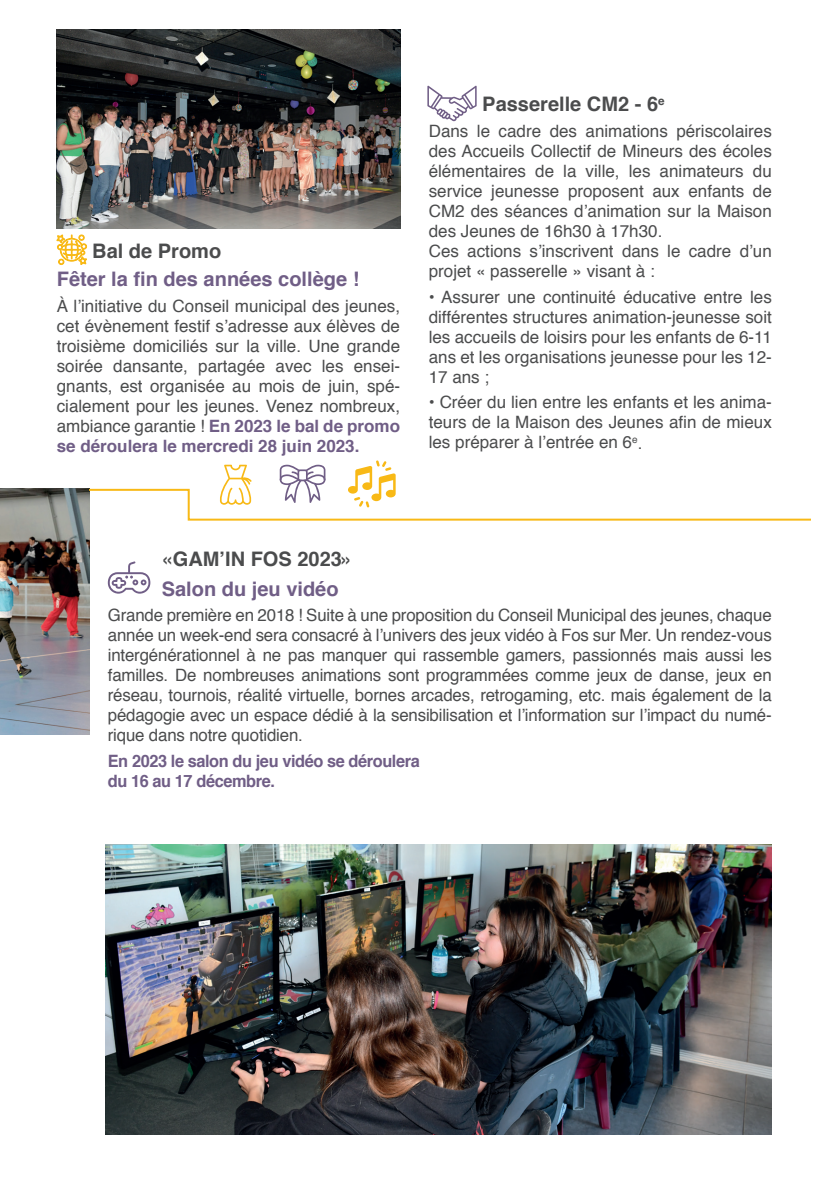
<style>
.page{position:relative;width:840px;height:1191px;background:#fff}
.page>*{position:absolute;margin:0;border:0;box-sizing:border-box;transform-origin:0 0}
.t1{font:700 20px "Helvetica";color:#705e86}
.t2{font:700 20px "Helvetica";color:#4b4c4d}
.t3{font:17px/20px "Helvetica";color:#4b4c4d;text-align:justify}
.t4{font:700 17px/20px "Helvetica";letter-spacing:-.025em;color:#705e86;scale:.96 1}
.s1{font-weight:700;color:#705e86}
</style>
<div class="page">
<img style="left:105px;top:845px;width:666px;height:289px">
<img style="left:57px;top:29px;width:343px;height:200px">
<svg style="left:108px;top:561px;width:42px;height:32px"></svg>
<img style="left:0;top:488px;width:89px;height:247px">
<svg style="left:87px;top:460px;width:724px;height:61px"></svg>
<svg style="left:56px;top:234px;width:31px;height:31px"></svg>
<svg style="left:427px;top:86px;width:49px;height:36px"></svg>
<p class="t2" style="left:92px;top:235px;width:130px">Bal de Promo</p>
<p class="t1" style="left:57px;top:263px;width:304px">Fêter la fin des années collège !</p>
<p class="t3" style="left:57px;top:296px;width:345px">À l’initiative du Conseil municipal des jeunes, cet évènement festif s’adresse aux élèves de troisième domiciliés sur la ville. Une grande soirée dansante, partagée avec les ensei&shy;gnants, est organisée au mois de juin, spé&shy;cialement pour les jeunes. Venez nombreux, ambiance garantie ! <span class="s1">En 2023 le bal de promo se déroulera le mercredi 28 juin 2023.</span></p>
<p class="t2" style="left:482px;top:88px;width:184px">Passerelle CM2 - 6<sup>e</sup></p>
<p class="t3" style="left:428px;top:122px;width:344px;text-align:left">Dans le cadre des animations périscolaires des Accueils Collectif de Mineurs des écoles élémentaires de la ville, les animateurs du service jeunesse proposent aux enfants de CM2 des séances d’animation sur la Maison des Jeunes de 16h30 à 17h30.<br>Ces actions s’inscrivent dans le cadre d’un projet « passerelle » visant à :</p>
<p class="t3" style="left:428px;top:287px;width:344px">• Assurer une continuité éducative entre les différentes structures animation-jeunesse soit les accueils de loisirs pour les enfants de 6-11 ans et les organisations jeunesse pour les 12- 17 ans ;</p>
<p class="t3" style="left:428px;top:393px;width:344px">• Créer du lien entre les enfants et les anima&shy;teurs de la Maison des Jeunes afin de mieux les préparer à l’entrée en 6<sup>e</sup>.</p>
<p class="t2" style="left:162px;top:543px;width:193px">«GAM’IN FOS 2023»</p>
<p class="t1" style="left:162px;top:572px;width:178px">Salon du jeu vidéo</p>
<p class="t3" style="left:108px;top:606px;width:665px">Grande première en 2018 ! Suite à une proposition du Conseil Municipal des jeunes, chaque année un week-end sera consacré à l’univers des jeux vidéo à Fos sur Mer. Un rendez-vous intergénérationnel à ne pas manquer qui rassemble gamers, passionnés mais aussi les familles. De nombreuses animations sont programmées comme jeux de danse, jeux en réseau, tournois, réalité virtuelle, bornes arcades, retrogaming, etc. mais également de la pédagogie avec un espace dédié à la sensibilisation et l’information sur l’impact du numé&shy;rique dans notre quotidien.</p>
<p class="t4" style="left:108px;top:751px;width:326px">En 2023 le salon du jeu vidéo se déroulera du 16 au 17 décembre.</p>
</div>
